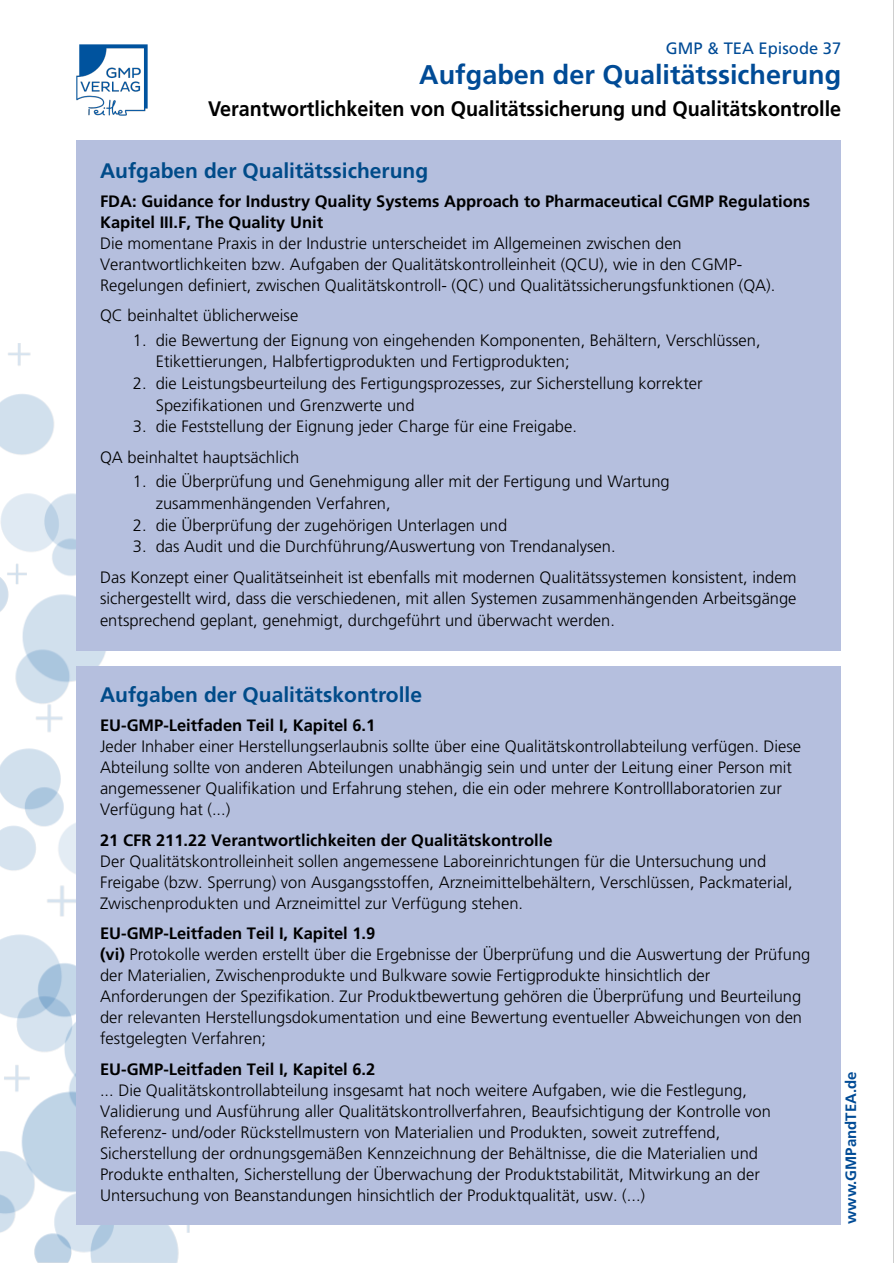
<style>
.page{position:relative;width:894px;height:1263px;background:#fff}
.page>*{position:absolute;margin:0;border:0;box-sizing:border-box;transform-origin:0 0}
.t1{font:700 27px "Frutiger LT Std";color:#004b96}
.t2{font:700 21px "Frutiger LT Std";color:#000;scale:.94 1}
.t3{font:700 21px "Frutiger LT Std";color:#004b89}
.t4{font:300 16.5px/21px "Frutiger LT Std";color:#000}
.t5{font:700 16.5px/21px "Frutiger LT Std";color:#000}
.t6{font:16.5px "Frutiger LT Std";color:#004b96}
.t7{font:700 15px "Frutiger LT Std";color:#004b96}
.s1{font-weight:700}
</style>
<div class="page">
<img style="left:0;top:343px;width:190px;height:920px">
<img style="left:76px;top:44px;width:72px;height:72px">
<div style="left:77px;top:666px;width:763px;height:559px;background:#b5bfde"></div>
<div style="left:77px;top:140px;width:763px;height:511px;background:#b5bfde"></div>
<p class="t6" style="left:665px;top:42px;width:177px">GMP &amp; TEA Episode 37</p>
<h1 class="t1" style="left:419px;top:63px;width:423px">Aufgaben der Qualitätssicherung</h1>
<p class="t2" style="left:208px;top:100px;width:674px">Verantwortlichkeiten von Qualitätssicherung und Qualitätskontrolle</p>
<p class="t3" style="left:100px;top:162px;width:329px">Aufgaben der Qualitätssicherung</p>
<p class="t5" style="left:100px;top:192px;width:711px">FDA: Guidance for Industry Quality Systems Approach to Pharmaceutical CGMP Regulations<br>Kapitel III.F, The Quality Unit</p>
<p class="t4" style="left:100px;top:234px;width:676px">Die momentane Praxis in der Industrie unterscheidet im Allgemeinen zwischen den<br>Verantwortlichkeiten bzw. Aufgaben der Qualitätskontrolleinheit (QCU), wie in den CGMP-<br>Regelungen definiert, zwischen Qualitätskontroll- (QC) und Qualitätssicherungsfunktionen (QA).</p>
<p class="t4" style="left:100px;top:307px;width:200px">QC beinhaltet üblicherweise</p>
<p class="t4" style="left:156px;top:331px;width:606px;line-height:21.6px;text-indent:-23px">1. die Bewertung der Eignung von eingehenden Komponenten, Behältern, Verschlüssen,<br>Etikettierungen, Halbfertigprodukten und Fertigprodukten;</p>
<p class="t4" style="left:156px;top:374px;width:548px;line-height:21.6px;text-indent:-23px">2. die Leistungsbeurteilung des Fertigungsprozesses, zur Sicherstellung korrekter<br>Spezifikationen und Grenzwerte und</p>
<p class="t4" style="left:100px;top:413px;width:478px;line-height:30.6px;text-indent:33px">3. die Feststellung der Eignung jeder Charge für eine Freigabe.<br>QA beinhaltet hauptsächlich</p>
<p class="t4" style="left:156px;top:473px;width:515px;line-height:21.6px;text-indent:-23px">1. die Überprüfung und Genehmigung aller mit der Fertigung und Wartung zusammenhängenden Verfahren,</p>
<p class="t4" style="left:133px;top:516px;width:376px">2. die Überprüfung der zugehörigen Unterlagen und</p>
<p class="t4" style="left:100px;top:533px;width:697px;line-height:30.6px;text-indent:33px">3. das Audit und die Durchführung/Auswertung von Trendanalysen.<br>Das Konzept einer Qualitätseinheit ist ebenfalls mit modernen Qualitätssystemen konsistent, indem</p>
<p class="t4" style="left:100px;top:590px;width:697px;line-height:21.6px">sichergestellt wird, dass die verschiedenen, mit allen Systemen zusammenhängenden Arbeitsgänge entsprechend geplant, genehmigt, durchgeführt und überwacht werden.</p>
<p class="t3" style="left:100px;top:687px;width:323px">Aufgaben der Qualitätskontrolle</p>
<p class="t5" style="left:100px;top:716px;width:277px">EU-GMP-Leitfaden Teil I, Kapitel 6.1</p>
<p class="t4" style="left:100px;top:737px;width:702px">Jeder Inhaber einer Herstellungserlaubnis sollte über eine Qualitätskontrollabteilung verfügen. Diese Abteilung sollte von anderen Abteilungen unabhängig sein und unter der Leitung einer Person mit angemessener Qualifikation und Erfahrung stehen, die ein oder mehrere Kontrolllaboratorien zur Verfügung hat (...)</p>
<p class="t5" style="left:100px;top:831px;width:454px">21 CFR 211.22 Verantwortlichkeiten der Qualitätskontrolle</p>
<p class="t4" style="left:100px;top:852px;width:694px">Der Qualitätskontrolleinheit sollen angemessene Laboreinrichtungen für die Untersuchung und<br>Freigabe (bzw. Sperrung) von Ausgangsstoffen, Arzneimittelbehältern, Verschlüssen, Packmaterial,<br>Zwischenprodukten und Arzneimittel zur Verfügung stehen.</p>
<p class="t4" style="left:100px;top:924px;width:711px"><span class="s1">EU-GMP-Leitfaden Teil I, Kapitel 1.9<br>(vi)</span> Protokolle werden erstellt über die Ergebnisse der Überprüfung und die Auswertung der Prüfung der Materialien, Zwischenprodukte und Bulkware sowie Fertigprodukte hinsichtlich der Anforderungen der Spezifikation. Zur Produktbewertung gehören die Überprüfung und Beurteilung der relevanten Herstellungsdokumentation und eine Bewertung eventueller Abweichungen von den festgelegten Verfahren;</p>
<p class="t5" style="left:100px;top:1060px;width:277px">EU-GMP-Leitfaden Teil I, Kapitel 6.2</p>
<p class="t4" style="left:100px;top:1081px;width:672px">... Die Qualitätskontrollabteilung insgesamt hat noch weitere Aufgaben, wie die Festlegung, Validierung und Ausführung aller Qualitätskontrollverfahren, Beaufsichtigung der Kontrolle von Referenz- und/oder Rückstellmustern von Materialien und Produkten, soweit zutreffend, Sicherstellung der ordnungsgemäßen Kennzeichnung der Behältnisse, die die Materialien und Produkte enthalten, Sicherstellung der Überwachung der Produktstabilität, Mitwirkung an der Untersuchung von Beanstandungen hinsichtlich der Produktqualität, usw. (...)</p>
<p class="t7" style="left:844px;top:1224px;width:154px;rotate:-90deg">www.GMPandTEA.de</p>
</div>
